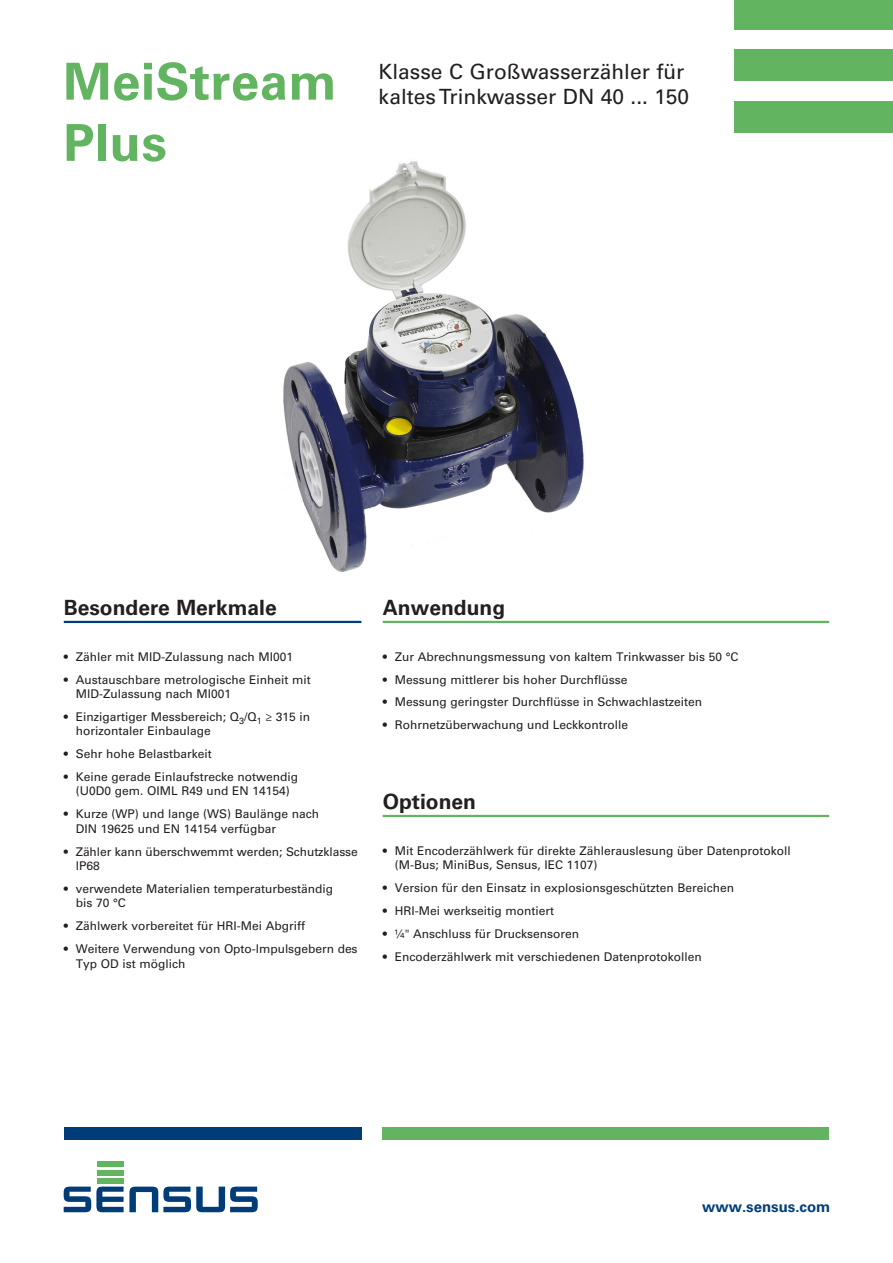
<style>
.page{position:relative;width:893px;height:1263px;background:#fff}
.page>*{position:absolute;margin:0;border:0;box-sizing:border-box;transform-origin:0 0}
.t1{font:700 51px/61.2px "Univers LT Std";letter-spacing:.01em;color:#63b461}
.t2{font:21px/25.2px "Univers LT Std";color:#231f20}
.t3{font:700 21px "Univers LT Std";color:#231f20}
.t4{font:700 15px "Univers LT Std";color:#003d78}
.t5{font:12px/14.4px "Univers LT Std";color:#231f20}
</style>
<div class="page">
<hr style="left:383px;top:621px;width:446px;height:2px;background:#63b461">
<hr style="left:383px;top:815px;width:446px;height:2px;background:#63b461">
<div style="left:64px;top:1127px;width:297px;height:13px;background:#003d78"></div>
<div style="left:383px;top:1127px;width:446px;height:13px;background:#63b461"></div>
<hr style="left:64px;top:621px;width:297px;height:2px;background:#003d78">
<div style="left:97px;top:1162px;width:27px;height:5px;background:#63b461"></div>
<div style="left:97px;top:1170px;width:27px;height:5px;background:#63b461"></div>
<div style="left:97px;top:1178px;width:27px;height:5px;background:#63b461"></div>
<svg style="left:64px;top:1186px;width:194px;height:26px"></svg>
<div style="left:734px;top:0;width:159px;height:29px;background:#63b461"></div>
<div style="left:734px;top:49px;width:159px;height:32px;background:#63b461"></div>
<div style="left:734px;top:101px;width:159px;height:32px;background:#63b461"></div>
<img style="left:283px;top:161px;width:301px;height:411px">
<div style="left:63px;top:63px;width:290px;height:153px;background:#fff"></div>
<h1 class="t1" style="left:63px;top:51px;width:275px">MeiStream<br>Plus</h1>
<h2 class="t2" style="left:378px;top:59px;width:312px">Klasse C Großwasserzähler für kaltes Trinkwasser DN 40 ... 150</h2>
<h2 class="t3" style="left:64px;top:595px;width:214px">Besondere Merkmale</h2>
<p class="t5" style="left:64px;top:649px;width:231px">• Zähler mit MID-Zulassung nach MI001</p>
<p class="t5" style="left:76px;top:672px;width:237px;text-indent:-12px">• Austauschbare metrologische Einheit mit<br>MID-Zulassung nach MI001</p>
<p class="t5" style="left:76px;top:709px;width:236px;text-indent:-12px">• Einzigartiger Messbereich; Q<sub>3</sub>/Q<sub>1</sub> ≥ 315 in horizontaler Einbaulage</p>
<p class="t5" style="left:64px;top:747px;width:150px">• Sehr hohe Belastbarkeit</p>
<p class="t5" style="left:64px;top:770px;width:236px;text-align:center">• Keine gerade Einlaufstrecke notwendig (U0D0 gem. OIML R49 und EN 14154)</p>
<p class="t5" style="left:76px;top:807px;width:245px;text-indent:-12px">• Kurze (WP) und lange (WS) Baulänge nach<br>DIN 19625 und EN 14154 verfügbar</p>
<p class="t5" style="left:76px;top:844px;width:284px;text-indent:-12px">• Zähler kann überschwemmt werden; Schutzklasse<br>IP68</p>
<p class="t5" style="left:76px;top:882px;width:259px;text-indent:-12px">• verwendete Materialien temperaturbeständig bis 70 °C</p>
<p class="t5" style="left:64px;top:919px;width:243px">• Zählwerk vorbereitet für HRI-Mei Abgriff</p>
<p class="t5" style="left:76px;top:942px;width:283px;text-indent:-12px">• Weitere Verwendung von Opto-Impulsgebern des<br>Typ OD ist möglich</p>
<h2 class="t3" style="left:383px;top:595px;width:124px">Anwendung</h2>
<p class="t5" style="left:383px;top:649px;width:357px">• Zur Abrechnungsmessung von kaltem Trinkwasser bis 50 °C</p>
<p class="t5" style="left:383px;top:672px;width:246px">• Messung mittlerer bis hoher Durchflüsse</p>
<p class="t5" style="left:383px;top:695px;width:321px">• Messung geringster Durchflüsse in Schwachlastzeiten</p>
<p class="t5" style="left:383px;top:718px;width:247px">• Rohrnetzüberwachung und Leckkontrolle</p>
<h2 class="t3" style="left:383px;top:789px;width:95px">Optionen</h2>
<p class="t5" style="left:395px;top:843px;width:398px;text-indent:-12px">• Mit Encoderzählwerk für direkte Zählerauslesung über Datenprotokoll (M-Bus; MiniBus, Sensus, IEC 1107)</p>
<p class="t5" style="left:383px;top:880px;width:353px">• Version für den Einsatz in explosionsgeschützten Bereichen</p>
<p class="t5" style="left:383px;top:903px;width:173px">• HRI-Mei werkseitig montiert</p>
<p class="t5" style="left:383px;top:926px;width:198px">• ¼" Anschluss für Drucksensoren</p>
<p class="t5" style="left:383px;top:949px;width:321px">• Encoderzählwerk mit verschiedenen Datenprotokollen</p>
<p class="t4" style="left:702px;top:1198px;width:130px">www.sensus.com</p>
</div>
